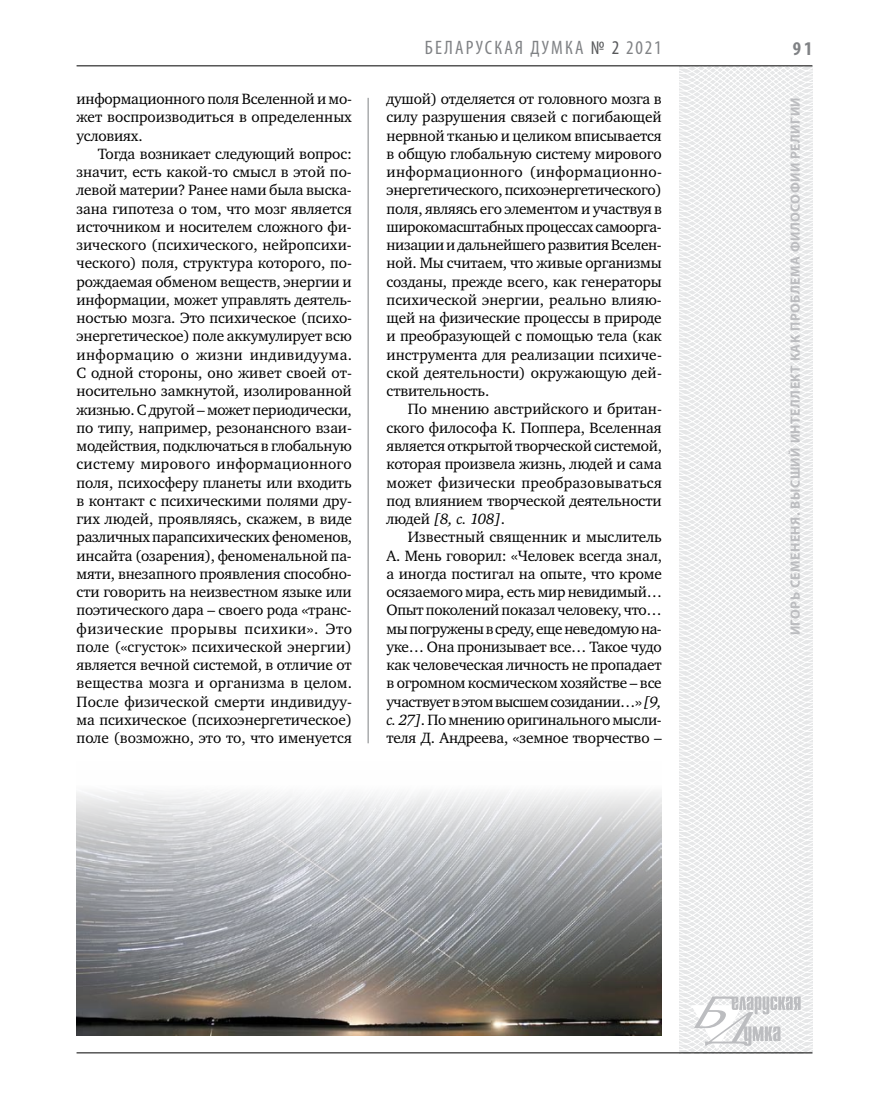
<style>
.page{position:relative;width:872px;height:1106px;background:#fff}
.page>*{position:absolute;margin:0;border:0;box-sizing:border-box;transform-origin:0 0}
.t1{font:condensed 19.5px "Myriad Pro";letter-spacing:.11em;color:#808285}
.t2{font:700 condensed 19.5px "Myriad Pro";color:#808285}
.t3{font:15.3px/18.3px "Charter C";letter-spacing:-.005em;color:#000;text-align:justify}
.t4{font:700 13.5px "Myriad Pro";letter-spacing:.04em;color:#bcbdc0}
.s1{color:#58595b}
.s2{font-style:italic}
</style>
<div class="page">
<svg style="left:621px;top:65px;width:192px;height:989px"></svg>
<svg style="left:691px;top:996px;width:109px;height:53px"></svg>
<hr style="left:77px;top:65px;width:735px;height:1px;background:#000">
<hr style="left:77px;top:1052px;width:735px;height:1px;background:#000">
<hr style="left:368px;top:98px;width:1px;height:645px;background:#808285">
<img style="left:77px;top:761px;width:585px;height:274px">
<p class="t3" style="left:77px;top:90px;width:277px">информационного поля Вселенной и мо&shy;жет воспроизводиться в определенных условиях.</p>
<p class="t3" style="left:77px;top:145px;width:277px;text-indent:21px">Тогда возникает следующий вопрос: значит, есть какой-то смысл в этой по&shy;левой материи? Ранее нами была выска&shy;зана гипотеза о том, что мозг является источником и носителем сложного фи&shy;зического (психического, нейропсихи&shy;ческого) поля, структура которого, по&shy;рождаемая обменом веществ, энергии и информации, может управлять деятель&shy;ностью мозга. Это психическое (психо&shy;энергетическое) поле аккумулирует всю информацию о жизни индивидуума.<br>С одной стороны, оно живет своей от&shy;носительно замкнутой, изолированной жизнью. С другой – может периодически, по типу, например, резонансного взаи&shy;модействия, подключаться в глобальную систему мирового информационного поля, психосферу планеты или входить в контакт с психическими полями дру&shy;гих людей, проявляясь, скажем, в виде различных парапсихических феноменов, инсайта (озарения), феноменальной па&shy;мяти, внезапного проявления способно&shy;сти говорить на неизвестном языке или поэтического дара – своего рода «транс&shy;физические прорывы психики». Это поле («сгусток» психической энергии) является вечной системой, в отличие от вещества мозга и организма в целом.<br>После физической смерти индивидуу&shy;ма психическое (психоэнергетическое) поле (возможно, это то, что именуется</p>
<p class="t1" style="left:425px;top:36px;width:238px">БЕЛ АРУСКАЯ ДУМКА <span class="s1">№ 2</span> 2021</p>
<p class="t2" style="left:793px;top:37px;width:21px">91</p>
<p class="t3" style="left:386px;top:90px;width:277px">душой) отделяется от головного мозга в силу разрушения связей с погибающей нервной тканью и целиком вписывается в общую глобальную систему мирового информационного (информационно&shy;энергетического, психоэнергетического) поля, являясь его элементом и участвуя в широкомасштабных процессах самоорга&shy;низации и дальнейшего развития Вселен&shy;ной. Мы считаем, что живые организмы созданы, прежде всего, как генераторы психической энергии, реально влияю&shy;щей на физические процессы в природе и преобразующей с помощью тела (как инструмента для реализации психиче&shy;ской деятельности) окружающую дей&shy;ствительность.</p>
<p class="t3" style="left:386px;top:400px;width:277px;text-indent:21px">По мнению австрийского и британ&shy;ского философа К. Поппера, Вселенная является открытой творческой системой, которая произвела жизнь, людей и сама может физически преобразовываться под влиянием творческой деятельности людей <span class="s2">[8, с. 108]</span>.</p>
<p class="t3" style="left:386px;top:528px;width:277px;text-indent:21px">Известный священник и мыслитель А. Мень говорил: «Человек всегда знал, а иногда постигал на опыте, что кроме осязаемого мира, есть мир невидимый… Опыт поколений показал человеку, что… мы погружены в среду, еще неведомую на&shy;уке… Она пронизывает все… Такое чудо как человеческая личность не пропадает в огромном космическом хозяйстве – все участвует в этом высшем созидании…» <span class="s2">[9, с. 27]</span>. По мнению оригинального мысли&shy;теля Д. Андреева, «земное творчество –</p>
<p class="t4" style="left:786px;top:635px;width:538px;rotate:-90deg">Игорь Семененя. Высший интеллект как проблема философии религии</p>
</div>
